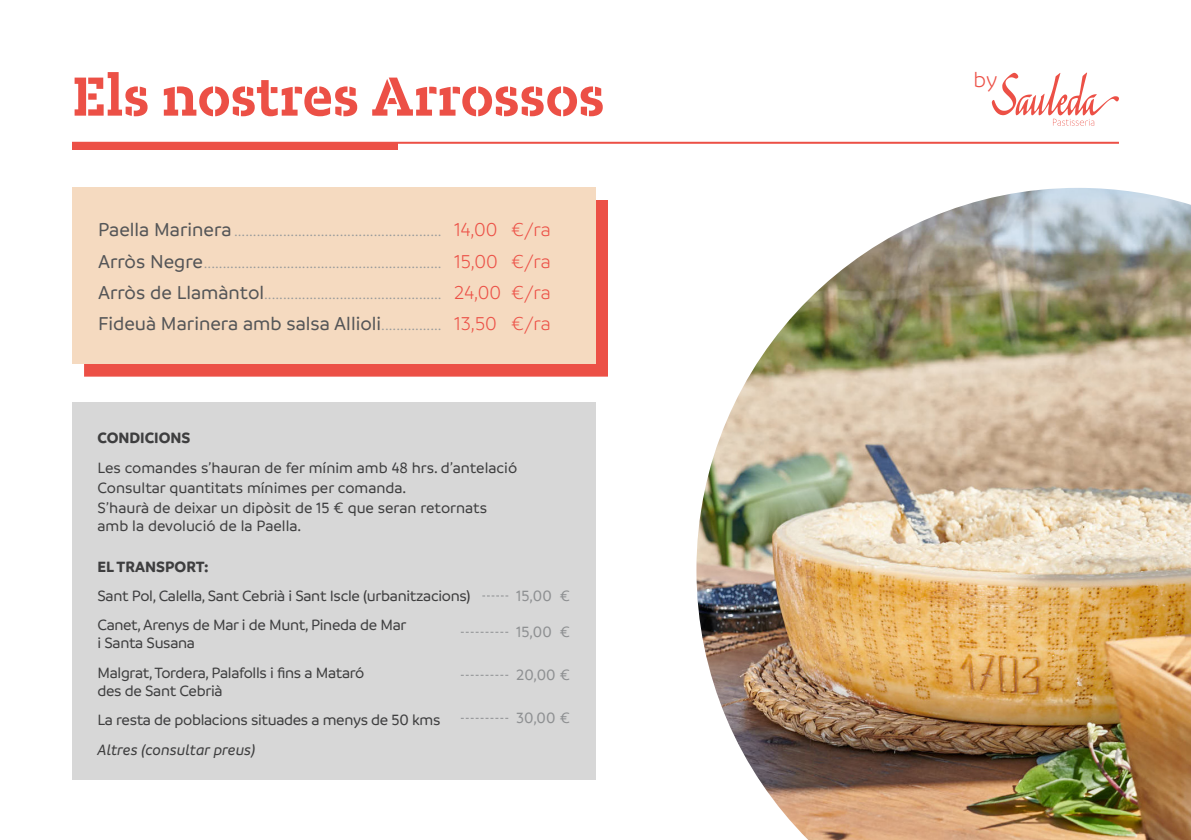
<style>
.page{position:relative;width:1191px;height:840px;background:#fff}
.page>*{position:absolute;margin:0;border:0;box-sizing:border-box;transform-origin:0 0}
.t1{font:700 64px "Test Karbon Slab Stencil";color:#ec5046}
.t2{font:300 22.8px "Branding SF";color:#ec5046}
.Plato{font:500 20px "Branding SF";color:#545557}
.Plato-2{font:300 20px "Branding SF";color:#ec5046}
.Plato-3{font:300 17px "Branding SF";color:#979a9b}
.Plato-4{font:500 16px/18px "Branding SF";letter-spacing:-.02em;color:#3e3e3f}
.Plato-5{font:500 16px/18px "Branding SF";color:#3e3e3f}
.Plato-6{font:500 16px "Branding SF";color:#8e9092}
.Plato-7{font:700 16px "Branding SF";color:#3e3e3f}
.Plato-8{font:italic 500 16px "Branding SF";color:#3e3e3f}
.s1{font-weight:500;font-size:20px;color:#545557}
.s2{font-weight:300;font-size:17px;color:#979a9b}
</style>
<div class="page">
<svg style="left:991px;top:72px;width:128px;height:54px"></svg>
<div style="left:72px;top:142px;width:325px;height:7px;background:#ec5046"></div>
<hr style="left:72px;top:142px;width:1047px;height:2px;background:#ec5046">
<img style="left:696px;top:188px;width:495px;height:651px">
<div style="left:72px;top:402px;width:523px;height:377px;background:#d7d7d7"></div>
<div style="left:84px;top:200px;width:523px;height:176px;background:#ec5046"></div>
<div style="left:72px;top:188px;width:523px;height:176px;background:#f5dac0"></div>
<svg style="left:461px;top:631px;width:47px;height:1px"></svg>
<svg style="left:482px;top:595px;width:26px;height:1px"></svg>
<svg style="left:461px;top:674px;width:47px;height:1px"></svg>
<svg style="left:461px;top:717px;width:47px;height:1px"></svg>
<p class="t1" style="left:72px;top:60px;width:534px">Els nostres Arrossos</p>
<p class="Plato-3" style="left:98px;top:222px;width:345px"><span class="s1">Paella Marinera</span>.......................................................</p>
<p class="Plato-2" style="left:454px;top:219px;width:45px">14,00</p>
<p class="Plato-2" style="left:511px;top:219px;width:41px">€/ra</p>
<p class="Plato-3" style="left:98px;top:253px;width:345px"><span class="s1">Arròs Negre</span>...............................................................</p>
<p class="Plato-2" style="left:454px;top:251px;width:45px">15,00</p>
<p class="Plato-2" style="left:511px;top:251px;width:41px">€/ra</p>
<p class="Plato-3" style="left:98px;top:284px;width:345px"><span class="s1">Arròs de Llamàntol</span>...............................................</p>
<p class="Plato-2" style="left:454px;top:282px;width:48px">24,00</p>
<p class="Plato-2" style="left:511px;top:282px;width:41px">€/ra</p>
<p class="Plato" style="left:98px;top:313px;width:345px">Fideuà Marinera amb salsa Allioli<span class="s2">................</span></p>
<p class="Plato-2" style="left:454px;top:313px;width:44px">13,50</p>
<p class="Plato-2" style="left:511px;top:313px;width:41px">€/ra</p>
<p class="Plato-7" style="left:97px;top:429px;width:94px">CONDICIONS</p>
<p class="Plato-5" style="left:97px;top:458px;width:421px">Les comandes s’hauran de fer mínim amb 48 hrs. d’antelació</p>
<p class="Plato-5" style="left:97px;top:478px;width:310px">Consultar quantitats mínimes per comanda.</p>
<p class="Plato-5" style="left:97px;top:499px;width:391px">S’haurà de deixar un dipòsit de 15 € que seran retornats amb la devolució de la Paella.</p>
<p class="Plato-7" style="left:97px;top:557px;width:113px">EL TRANSPORT:</p>
<p class="Plato-4" style="left:97px;top:586px;width:375px">Sant Pol, Calella, Sant Cebrià i Sant Iscle (urbanitzacions)</p>
<p class="Plato-4" style="left:97px;top:616px;width:310px">Canet, Arenys de Mar i de Munt, Pineda de Mar i Santa Susana</p>
<p class="Plato-4" style="left:97px;top:663px;width:268px">Malgrat, Tordera, Palafolls i fins a Mataró des de Sant Cebrià</p>
<p class="Plato-4" style="left:97px;top:710px;width:344px">La resta de poblacions situades a menys de 50 kms</p>
<p class="Plato-8" style="left:97px;top:740px;width:159px">Altres (consultar preus)</p>
<p class="Plato-6" style="left:516px;top:587px;width:55px">15,00 €</p>
<p class="Plato-6" style="left:516px;top:622px;width:55px">15,00 €</p>
<p class="Plato-6" style="left:516px;top:665px;width:55px">20,00 €</p>
<p class="Plato-6" style="left:516px;top:708px;width:55px">30,00 €</p>
<h2 class="t2" style="left:973px;top:68px;width:25px">by</h2>
</div>
